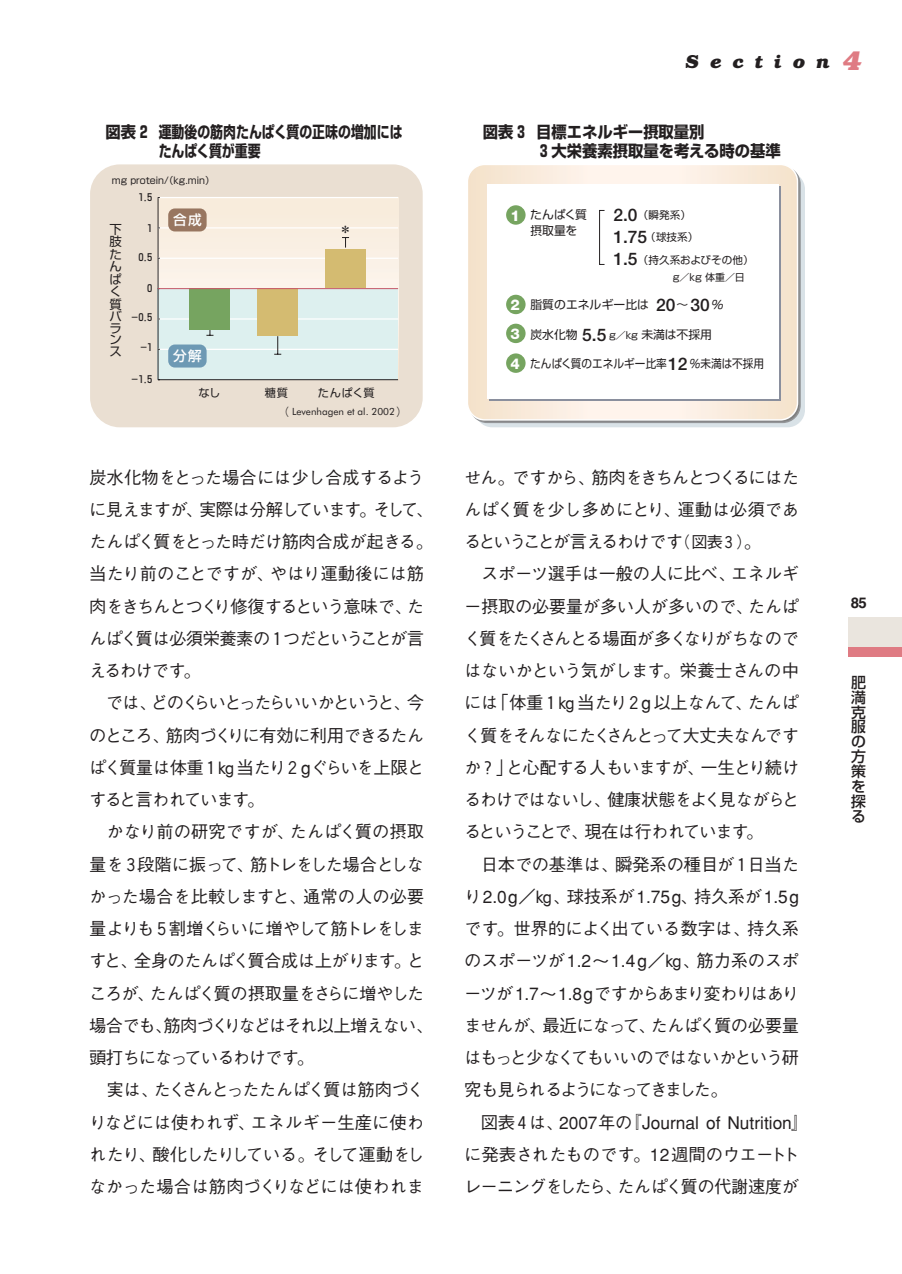
<style>
.page{position:relative;width:902px;height:1274px;background:#fff}
.page>*{position:absolute;margin:0;border:0;box-sizing:border-box;transform-origin:0 0}
.t1{font:18.55px "Bookman Black SSK";letter-spacing:.6em;color:#231f20}
.t2{font:500 17.32px/32.2px "Gothic BBB";letter-spacing:-.04em;color:#231f20;text-align:justify}
.t3{font:500 17.32px/32.2px "Gothic BBB";letter-spacing:-.015em;color:#231f20}
.t4{font:500 17.32px/22.4px "Helvetica Neue";color:#231f20}
.t5{font:700 16.1px/18.6px "Shin Go";color:#231f20;scale:.95 1}
.t6{font:500 14.88px/14.9px "Shin Go";color:#231f20;text-align:justify}
.t7{font:800 14.88px/29.4px "Helvetica Neue";color:#fff;text-align:justify}
.t8{font:700 14.88px "Helvetica";color:#231f20}
.t9{font:500 13.65px "Shin Go";color:#fff}
.t10{font:12.42px/12.2px "Shin Go";color:#231f20;text-align:justify}
.t11{font:11.72px/15.6px "Shin Go";color:#231f20}
.t12{font:11.72px "Shin Go";color:#231f20;scale:.9 1}
.t13{font:11.2px "Shin Go";letter-spacing:.03em;color:#231f20}
.t14{font:10.5px "Shin Go";color:#231f20}
.t15{font:9.97px "Futura BT";color:#231f20}
.t16{font:500 9.97px "Shin Go";color:#231f20;scale:.8 1}
.t17{font:500 9.97px "Shin Go";color:#231f20}
.t18{font:9.97px "Shin Go";color:#231f20}
.t19{font:9.45px "Shin Go";color:#231f20}
.s1{font-size:27.3px;color:#df7b83}
.s2{font-size:9.97px}
.s3{font-size:16.1px}
</style>
<div class="page">
<div style="left:848px;top:618px;width:53px;height:29px;background:#eae5de"></div>
<div style="left:848px;top:647px;width:53px;height:10px;background:#df7b83"></div>
<div style="left:90px;top:164px;width:332px;height:263px;background:#eadfd2;border-radius:30px"></div>
<div style="left:158px;top:198px;width:240px;height:182px;background:#f9efe3"></div>
<svg style="left:474px;top:172px;width:330px;height:255px;background:#bcc2c6"></svg>
<svg style="left:467px;top:164px;width:330px;height:256px;background:#f2e5d6"></svg>
<div style="left:466px;top:164px;width:332px;height:257px;border:1px solid #fff;border-radius:17px"></div>
<div style="left:158px;top:289px;width:240px;height:91px;background:#ddf0ef"></div>
<hr style="left:158px;top:197px;width:1px;height:183px;background:#231f20">
<hr style="left:158px;top:349px;width:240px;height:1px;background:#fff">
<hr style="left:158px;top:318px;width:240px;height:2px;background:#fff">
<hr style="left:158px;top:258px;width:240px;height:1px;background:#fff">
<hr style="left:158px;top:227px;width:240px;height:2px;background:#fff">
<hr style="left:158px;top:197px;width:240px;height:1px;background:#fff">
<div style="left:189px;top:289px;width:41px;height:41px;background:#76a460"></div>
<div style="left:257px;top:289px;width:41px;height:47px;background:#d4bb71"></div>
<div style="left:325px;top:249px;width:41px;height:39px;background:#d4bb71"></div>
<div style="left:168px;top:208px;width:38px;height:23px;background:#987660;border-radius:7px"></div>
<div style="left:168px;top:345px;width:38px;height:23px;background:#6d99b4;border-radius:7px"></div>
<div style="left:487px;top:184px;width:291px;height:215px;background:#fff"></div>
<div style="left:506px;top:205px;width:19px;height:20px;background:#76a460;border-radius:50%"></div>
<div style="left:506px;top:295px;width:19px;height:19px;background:#76a460;border-radius:50%"></div>
<div style="left:506px;top:324px;width:19px;height:19px;background:#76a460;border-radius:50%"></div>
<div style="left:506px;top:353px;width:19px;height:20px;background:#76a460;border-radius:50%"></div>
<hr style="left:158px;top:379px;width:240px;height:1px;background:#231f20">
<svg style="left:342px;top:237px;width:7px;height:11px"></svg>
<svg style="left:274px;top:336px;width:7px;height:19px"></svg>
<svg style="left:206px;top:330px;width:7px;height:6px"></svg>
<div style="left:599px;top:210px;width:5px;height:55px;border:1px solid #231f20"></div>
<hr style="left:158px;top:288px;width:240px;height:1px;background:#c75767">
<p class="t1" style="left:685px;top:55px;width:178px">Section<span class="s1">4</span></p>
<p class="t5" style="left:159px;top:125px;width:258px;text-indent:-53px">図表２運動後の筋肉たんぱく質の正味の増加にはたんぱく質が重要</p>
<p class="t5" style="left:536px;top:125px;width:259px;text-indent:-53px">図表３目標エネルギー摂取量別<br>３大栄養素摂取量を考える時の基準</p>
<p class="t19" style="left:112px;top:177px;width:104px">mg protein/（kg.min）</p>
<p class="t10" style="left:110px;top:224px;width:14px">下肢たんぱく質バランス</p>
<p class="t17" style="left:136px;top:193px;width:20px">１．５</p>
<p class="t17" style="left:145px;top:224px;width:11px">１</p>
<p class="t17" style="left:136px;top:253px;width:20px">０．５</p>
<p class="t17" style="left:145px;top:285px;width:11px">０</p>
<p class="t16" style="left:131px;top:314px;width:31px">－０．５</p>
<p class="t16" style="left:140px;top:343px;width:20px">－１</p>
<p class="t16" style="left:131px;top:376px;width:31px">－１．５</p>
<p class="t9" style="left:173px;top:215px;width:30px">合成</p>
<p class="t9" style="left:173px;top:351px;width:30px">分解</p>
<p class="t10" style="left:339px;top:224px;width:14px">＊</p>
<p class="t13" style="left:198px;top:388px;width:24px">なし</p>
<p class="t13" style="left:265px;top:388px;width:25px">糖質</p>
<p class="t13" style="left:317px;top:388px;width:59px">たんぱく質</p>
<p class="t15" style="left:292px;top:408px;width:104px">Levenhagen et al. 2002</p>
<p class="t2" style="left:89px;top:463px;width:345px;text-align:left">炭水化物をとった場合には少し合成するように見えますが、実際は分解しています。そして、たんぱく質をとった時だけ筋肉合成が起きる。当たり前のことですが、やはり運動後には筋肉をきちんとつくり修復するという意味で、たんぱく質は必須栄養素の１つだということが言えるわけです。</p>
<p class="t2" style="left:89px;top:689px;width:336px;text-indent:17px">では、どのくらいとったらいいかというと、今のところ、筋肉づくりに有効に利用できるたんぱく質量は体重１㎏当たり２gぐらいを上限とすると言われています。</p>
<p class="t2" style="left:89px;top:818px;width:345px;text-align:left;text-indent:17px">かなり前の研究ですが、たんぱく質の摂取量を３段階に振って、筋トレをした場合としなかった場合を比較しますと、通常の人の必要量よりも５割増くらいに増やして筋トレをしますと、全身のたんぱく質合成は上がります。ところが、たんぱく質の摂取量をさらに増やした場合でも、筋肉づくりなどはそれ以上増えない、頭打ちになっているわけです。</p>
<p class="t2" style="left:89px;top:1076px;width:336px;text-indent:17px">実は、たくさんとったたんぱく質は筋肉づくりなどには使われず、エネルギー生産に使われたり、酸化したりしている。そして運動をしなかった場合は筋肉づくりなどには使われま</p>
<p class="t7" style="left:510px;top:202px;width:11px">1</p>
<p class="t7" style="left:510px;top:291px;width:11px">2<br>3<br>4</p>
<p class="t4" style="left:613px;top:205px;width:35px">2.0<br>1.75<br>1.5</p>
<p class="t11" style="left:530px;top:208px;width:58px">たんぱく質摂取量を</p>
<p class="t14" style="left:637px;top:211px;width:55px">（瞬発系）</p>
<p class="t14" style="left:645px;top:233px;width:55px">（球技系）</p>
<p class="t14" style="left:637px;top:256px;width:117px">（持久系およびその他）</p>
<p class="t18" style="left:672px;top:273px;width:73px">g／kg 体重／日</p>
<p class="t11" style="left:530px;top:298px;width:195px">脂質のエネルギー比は　　 ～　 ％</p>
<p class="t11" style="left:530px;top:328px;width:183px">炭水化物　　 <span class="s2">g／kg</span> 未満は不採用</p>
<p class="t12" style="left:530px;top:360px;width:261px">たんぱく質のエネルギー比率　　％未満は不採用</p>
<p class="t4" style="left:656px;top:295px;width:55px">20 30</p>
<p class="t4" style="left:582px;top:325px;width:26px">5.5</p>
<p class="t4" style="left:667px;top:354px;width:21px">12</p>
<p class="t2" style="left:464px;top:463px;width:336px">せん。ですから、筋肉をきちんとつくるにはたんぱく質を少し多めにとり、運動は必須であるということが言えるわけです<span class="s3">（図表３）</span>。</p>
<p class="t2" style="left:464px;top:560px;width:336px;text-indent:17px">スポーツ選手は一般の人に比べ、エネルギー摂取の必要量が多い人が多いので、たんぱく質をたくさんとる場面が多くなりがちなのではないかという気がします。栄養士さんの中には「体重１㎏当たり２g以上なんて、たんぱく質をそんなにたくさんとって大丈夫なんですか？」と心配する人もいますが、一生とり続けるわけではないし、健康状態をよく見ながらとるということで、現在は行われています。</p>
<p class="t2" style="left:464px;top:850px;width:336px;text-indent:17px">日本での基準は、瞬発系の種目が１日当たり2.0g／㎏、球技系が1.75g、持久系が1.5gです。世界的によく出ている数字は、持久系のスポーツが1.2～1.4g／㎏、筋力系のスポーツが1.7～1.8gですからあまり変わりはありませんが、最近になって、たんぱく質の必要量はもっと少なくてもいいのではないかという研究も見られるようになってきました。</p>
<p class="t3" style="left:464px;top:1108px;width:345px;text-indent:17px">図表４は、2007年の『Journal of Nutrition』に発表されたものです。12週間のウエートトレーニングをしたら、たんぱく質の代謝速度が</p>
<p class="t8" style="left:850px;top:598px;width:18px">85</p>
<p class="t6" style="left:851px;top:676px;width:16px">肥満克服の方策を探る</p>
</div>
